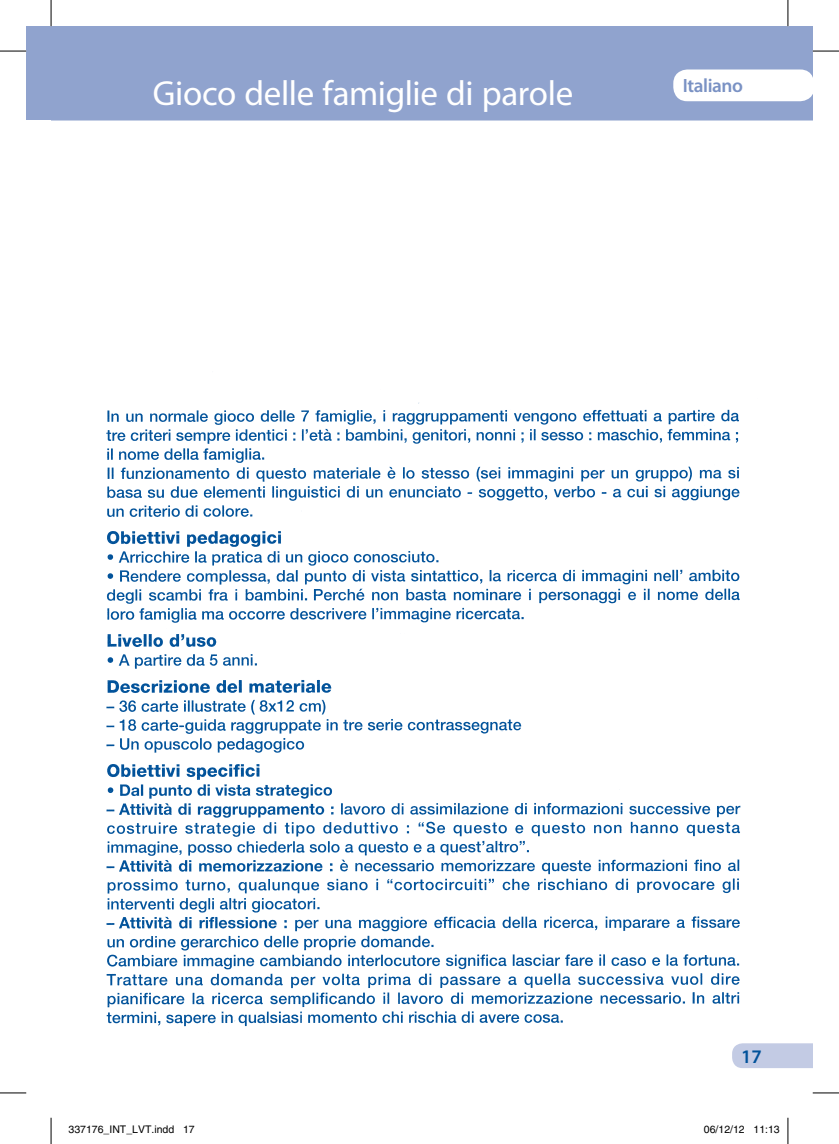
<style>
.page{position:relative;width:839px;height:1144px;background:#fff}
.page>*{position:absolute;margin:0;border:0;box-sizing:border-box;transform-origin:0 0}
.t1{font:36.05px "Myriad Pro";letter-spacing:-.01em;color:#fff}
.t2{font:35px "Myriad Pro";letter-spacing:-.01em;color:#fff}
.t3{font:600 19.25px "Myriad Pro";letter-spacing:-.025em;color:#7a92c4}
.t4{font:600 19.25px "Myriad Pro";color:#01529a}
.t5{font:10.5px "Helvetica";color:#000}
</style>
<div class="page">
<div style="left:26px;top:26px;width:25px;height:1092px;background:#90a3ce"></div>
<div style="left:51px;top:26px;width:762px;height:1092px;background:#90a3ce"></div>
<div style="left:52px;top:121px;width:761px;height:997px;background:#fff"></div>
<div style="left:673px;top:69px;width:140px;height:32px;background:#fff"></div>
<div style="left:732px;top:1043px;width:81px;height:25px;background:#c3cbe4"></div>
<img style="left:60px;top:366px;width:705px;height:672px">
<svg style="left:0;top:51px;width:26px;height:1px"></svg>
<svg style="left:813px;top:51px;width:26px;height:1px"></svg>
<svg style="left:813px;top:1092px;width:26px;height:1px"></svg>
<svg style="left:51px;top:0;width:1px;height:26px"></svg>
<svg style="left:0;top:121px;width:52px;height:1023px"></svg>
<svg style="left:787px;top:0;width:1px;height:26px"></svg>
<svg style="left:787px;top:1118px;width:1px;height:26px"></svg>
<div style="left:704px;top:1126px;width:6px;height:8px;border:1px solid #fff;border-radius:50%"></div>
<svg style="left:705px;top:1126px;width:5px;height:8px"></svg>
<h2 class="t2" style="left:153px;top:71px;width:422px">Gioco delle famiglie di parole</h2>
<h1 class="t1" style="left:154px;top:78px;width:323px">Le Bon Sens des Mots</h1>
<h3 class="t3" style="left:683px;top:73px;width:62px">Italiano</h3>
<h3 class="t4" style="left:741px;top:1044px;width:22px">17</h3>
<p class="t5" style="left:69px;top:1124px;width:128px">337176_INT_LVT.indd 17</p>
<p class="t5" style="left:704px;top:1124px;width:77px">06/12/12 11:13</p>
</div>
